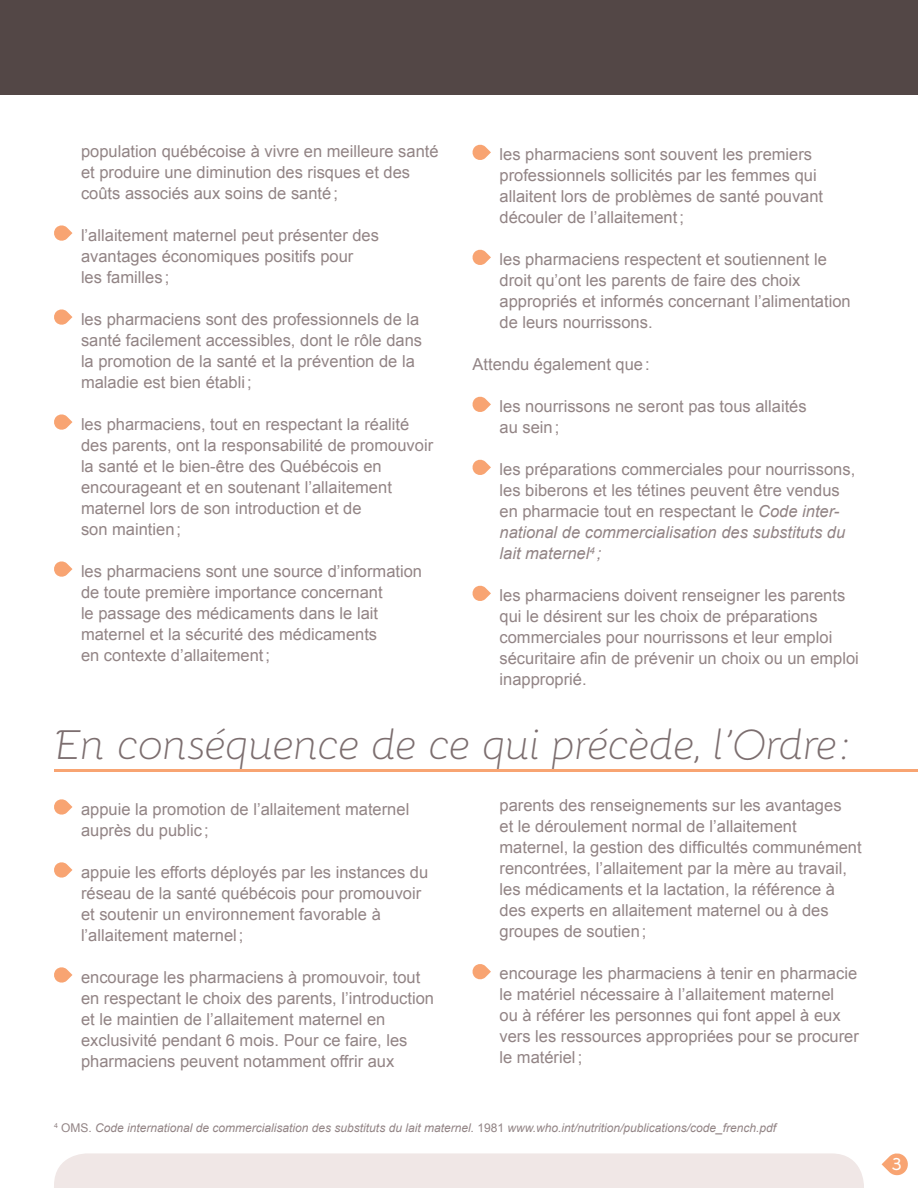
<style>
.page{position:relative;width:918px;height:1188px;background:#fff}
.page>*{position:absolute;margin:0;border:0;box-sizing:border-box;transform-origin:0 0}
.t1{font:italic 300 42px "Bellota";letter-spacing:-.02em;color:#7c6e6f}
.t2{font:700 18px "Bellota";color:#fff}
.t3{font:16.5px/21px "Arial";color:#928485}
.t4{font:italic 12px "Arial";color:#928485}
.s1{font-style:italic}
.s2{font-style:normal}
</style>
<div class="page">
<svg style="left:882px;top:1153px;width:26px;height:23px"></svg>
<div style="left:54px;top:1153px;width:810px;height:35px;background:#f0e7e6"></div>
<svg style="left:54px;top:225px;width:18px;height:16px"></svg>
<svg style="left:54px;top:309px;width:18px;height:16px"></svg>
<svg style="left:54px;top:414px;width:18px;height:16px"></svg>
<svg style="left:54px;top:561px;width:18px;height:16px"></svg>
<svg style="left:472px;top:144px;width:19px;height:16px"></svg>
<svg style="left:472px;top:249px;width:19px;height:16px"></svg>
<svg style="left:472px;top:396px;width:19px;height:16px"></svg>
<svg style="left:472px;top:459px;width:19px;height:16px"></svg>
<svg style="left:472px;top:585px;width:19px;height:16px"></svg>
<div style="left:0;top:0;width:918px;height:94px;background:#534746"></div>
<hr style="left:54px;top:769px;width:864px;height:3px;background:#f8a472">
<svg style="left:54px;top:799px;width:18px;height:16px"></svg>
<svg style="left:54px;top:862px;width:18px;height:16px"></svg>
<svg style="left:54px;top:967px;width:18px;height:16px"></svg>
<svg style="left:472px;top:964px;width:19px;height:16px"></svg>
<p class="t3" style="left:81px;top:141px;width:359px">population québécoise à vivre en meilleure santé et produire une diminution des risques et des coûts associés aux soins de santé;</p>
<p class="t3" style="left:81px;top:225px;width:300px">l’allaitement maternel peut présenter des avantages économiques positifs pour<br>les familles ;</p>
<p class="t3" style="left:81px;top:309px;width:343px">les pharmaciens sont des professionnels de la santé facilement accessibles, dont le rôle dans la promotion de la santé et la prévention de la maladie est bien établi;</p>
<p class="t3" style="left:81px;top:414px;width:354px">les pharmaciens, tout en respectant la réalité des parents, ont la responsabilité de promouvoir la santé et le bien-être des Québécois en encourageant et en soutenant l’allaitement maternel lors de son introduction et de<br>son maintien;</p>
<p class="t3" style="left:81px;top:561px;width:343px">les pharmaciens sont une source d’information de toute première importance concernant<br>le passage des médicaments dans le lait maternel et la sécurité des médicaments<br>en contexte d’allaitement;</p>
<p class="t3" style="left:500px;top:144px;width:325px">les pharmaciens sont souvent les premiers professionnels sollicités par les femmes qui allaitent lors de problèmes de santé pouvant découler de l’allaitement;</p>
<p class="t3" style="left:500px;top:249px;width:353px">les pharmaciens respectent et soutiennent le droit qu’ont les parents de faire des choix appropriés et informés concernant l’alimentation de leurs nourrissons.</p>
<p class="t3" style="left:473px;top:354px;width:179px">Attendu également que:</p>
<p class="t3" style="left:500px;top:396px;width:309px">les nourrissons ne seront pas tous allaités au sein;</p>
<p class="t3" style="left:500px;top:459px;width:357px">les préparations commerciales pour nourrissons, les biberons et les tétines peuvent être vendus en pharmacie tout en respectant le <span class="s1">Code inter&shy;national de commercialisation des substituts du lait maternel</span><sup>4</sup> <span class="s1">;</span></p>
<p class="t3" style="left:500px;top:585px;width:361px">les pharmaciens doivent renseigner les parents qui le désirent sur les choix de préparations commerciales pour nourrissons et leur emploi sécuritaire afin de prévenir un choix ou un emploi inapproprié.</p>
<h1 class="t1" style="left:54px;top:711px;width:799px">En conséquence de ce qui précède, l’Ordre:</h1>
<p class="t3" style="left:81px;top:799px;width:330px">appuie la promotion de l’allaitement maternel auprès du public ;</p>
<p class="t3" style="left:81px;top:862px;width:349px">appuie les efforts déployés par les instances du réseau de la santé québécois pour promouvoir et soutenir un environnement favorable à l’allaitement maternel;</p>
<p class="t3" style="left:81px;top:967px;width:355px">encourage les pharmaciens à promouvoir, tout en respectant le choix des parents, l’introduction et le maintien de l’allaitement maternel en exclusivité pendant 6 mois. Pour ce faire, les pharmaciens peuvent notamment offrir aux</p>
<p class="t3" style="left:500px;top:795px;width:364px">parents des renseignements sur les avantages<br>et le déroulement normal de l’allaitement maternel, la gestion des difficultés communément rencontrées, l’allaitement par la mère au travail, les médicaments et la lactation, la référence à des experts en allaitement maternel ou à des groupes de soutien;</p>
<p class="t3" style="left:500px;top:963px;width:361px">encourage les pharmaciens à tenir en pharmacie le matériel nécessaire à l’allaitement maternel<br>ou à référer les personnes qui font appel à eux vers les ressources appropriées pour se procurer le matériel;</p>
<p class="t4" style="left:54px;top:1120px;width:724px"><sup>4</sup> <span class="s2">OMS.</span> Code international de commercialisation des substituts du lait maternel. <span class="s2">1981</span> www.who.int/nutrition/publications/code_french.pdf</p>
<p class="t2" style="left:892px;top:1150px;width:12px">3</p>
</div>
